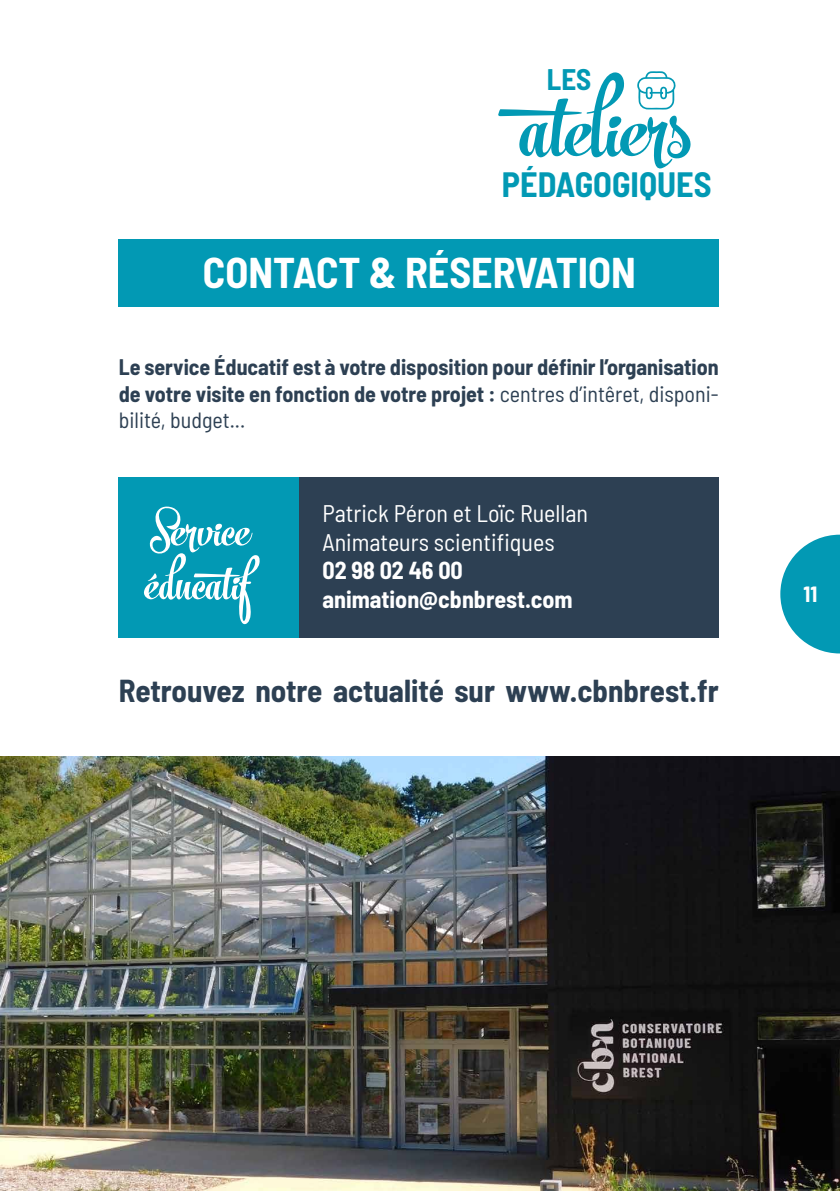
<style>
.page{position:relative;width:840px;height:1191px;background:#fff}
.page>*{position:absolute;margin:0;border:0;box-sizing:border-box;transform-origin:0 0}
.t1{font:700 103px "The Carpenter";color:#0299b4}
.t2{font:700 56.8px/53.8px "The Carpenter";color:#fff}
.t3{font:700 semi-condensed 42px "Barlow";color:#fff}
.t4{font:700 semi-condensed 34.4px "Barlow";color:#0299b4}
.t5{font:700 semi-condensed 31px "Barlow";color:#2d4053}
.t6{font:700 semi-condensed 29px "Barlow";color:#0299b4}
.t7{font:semi-condensed 24px/28.8px "Barlow";color:#fff}
.t8{font:700 semi-condensed 24px/28.8px "Barlow";color:#fff}
.t9{font:700 semi-condensed 22px/26.4px "Barlow";color:#2d4053;text-align:justify}
.t10{font:700 semi-condensed 21.6px "Barlow";color:#fff}
.s1{font-weight:400}
</style>
<div class="page">
<svg style="left:780px;top:534px;width:59px;height:119px"></svg>
<div style="left:295px;top:477px;width:423px;height:160px;background:#2d4053"></div>
<div style="left:119px;top:477px;width:180px;height:160px;background:#0299b4"></div>
<div style="left:119px;top:240px;width:599px;height:67px;background:#0299b4"></div>
<img style="left:0;top:756px;width:839px;height:435px">
<svg style="left:637px;top:71px;width:39px;height:39px"></svg>
<h3 class="t6" style="left:546px;top:59px;width:46px">LES</h3>
<h1 class="t1" style="left:522px;top:60px;width:175px">ateliers</h1>
<h3 class="t4" style="left:501px;top:159px;width:211px">PÉDAGOGIQUES</h3>
<h3 class="t3" style="left:203px;top:243px;width:434px">CONTACT &amp; RÉSERVATION</h3>
<p class="t9" style="left:119px;top:353px;width:601px">Le service Éducatif est à votre disposition pour définir l’organisation de votre visite en fonction de votre projet : <span class="s1">centres d’intêret, disponi&shy;bilité, budget...</span></p>
<h2 class="t2" style="left:146px;top:499px;width:125px">Service éducatif</h2>
<p class="t7" style="left:322px;top:497px;width:267px">Patrick Péron et Loïc Ruellan<br>Animateurs scientifiques</p>
<p class="t8" style="left:322px;top:555px;width:251px">02 98 02 46 00 animation@cbnbrest.com</p>
<h3 class="t5" style="left:119px;top:669px;width:601px">Retrouvez notre actualité sur www.cbnbrest.fr</h3>
<p class="t10" style="left:803px;top:578px;width:15px">11</p>
</div>
